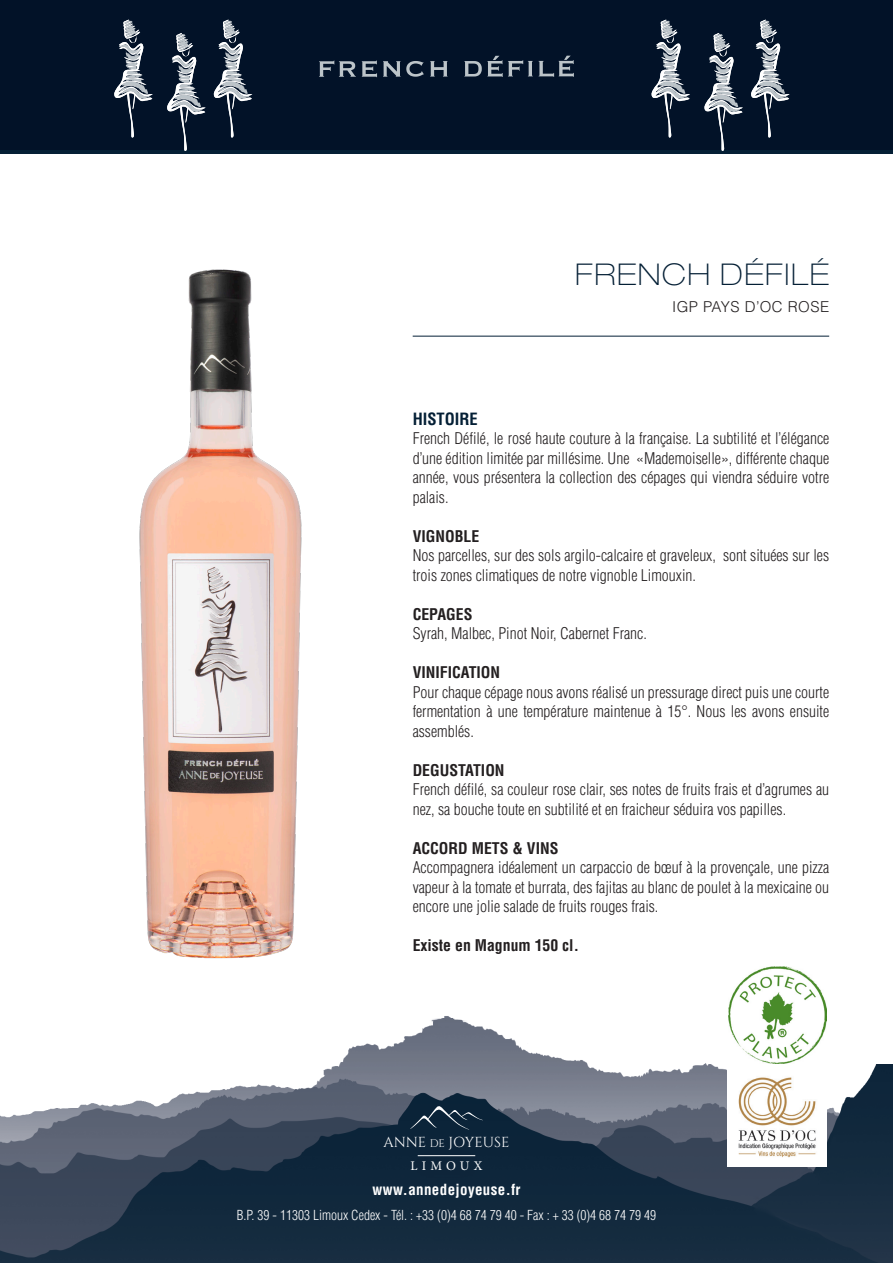
<style>
.page{position:relative;width:893px;height:1263px;background:#fff}
.page>*{position:absolute;margin:0;border:0;box-sizing:border-box;transform-origin:0 0}
.Nom_du_vin{font:100 expanded 30px "Helvetica Neue LT Std";letter-spacing:.05em;color:#041f35}
.Rubriques_Butinière{font:700 condensed 16.5px "Helvetica LT Std";color:#041f35}
.body_rubriques{font:300 condensed 15.75px/19.5px "Helvetica LT Std";color:#231f20;text-align:justify}
.body_rubriques-2{font:700 condensed 15.75px "Helvetica LT Std";color:#231f20}
.t1{font:700 condensed 15px "Helvetica LT Std";letter-spacing:.025em;color:#fff}
.Appellation{font:300 15px "Helvetica LT Std";letter-spacing:.03em;color:#231f20}
.t2{font:14.4px "Cinzel";color:#fff}
.t3{font:300 condensed 13.5px "Helvetica LT Std";color:#fff}
.t4{font:13.2px "Minion Pro";letter-spacing:.31em;color:#fff}
.s1{font-size:11.1px}
</style>
<div class="page">
<div style="left:0;top:0;width:893px;height:153px;background:linear-gradient(to right,#041f35,#041f35)"></div>
<img style="left:0;top:1005px;width:893px;height:258px">
<svg style="left:410px;top:1106px;width:73px;height:23px;background:#20374a"></svg>
<div style="left:407px;top:1146px;width:79px;height:36px;background:#0d2439"></div>
<hr style="left:418px;top:1155px;width:57px;height:1px;background:#fff">
<img style="left:728px;top:966px;width:98px;height:98px">
<hr style="left:413px;top:336px;width:416px;height:1px;background:#041f35">
<img style="left:728px;top:1067px;width:98px;height:99px">
<img style="left:139px;top:269px;width:320px;height:690px">
<div style="left:0;top:0;width:893px;height:149px;background:#021228"></div>
<svg style="left:704px;top:33px;width:39px;height:118px"></svg>
<svg style="left:651px;top:20px;width:39px;height:118px"></svg>
<svg style="left:751px;top:20px;width:39px;height:118px"></svg>
<svg style="left:167px;top:33px;width:39px;height:118px"></svg>
<svg style="left:114px;top:20px;width:39px;height:118px"></svg>
<svg style="left:213px;top:20px;width:39px;height:118px"></svg>
<svg style="left:319px;top:61px;width:37px;height:16px"></svg>
<svg style="left:362px;top:60px;width:15px;height:17px"></svg>
<svg style="left:383px;top:61px;width:41px;height:16px"></svg>
<svg style="left:430px;top:61px;width:17px;height:16px"></svg>
<svg style="left:464px;top:56px;width:69px;height:21px"></svg>
<svg style="left:539px;top:56px;width:35px;height:21px"></svg>
<p class="Nom_du_vin" style="left:575px;top:257px;width:256px">FRENCH DÉFILÉ</p>
<p class="Appellation" style="left:672px;top:297px;width:159px">IGP PAYS D’OC ROSE</p>
<p class="Rubriques_Butinière" style="left:413px;top:408px;width:67px">HISTOIRE</p>
<p class="body_rubriques" style="left:413px;top:428px;width:418px">French Défilé, le rosé haute couture à la française. La subtilité et l’élégance d’une édition limitée par millésime. Une «Mademoiselle», différente chaque année, vous présentera la collection des cépages qui viendra séduire votre palais.</p>
<p class="body_rubriques-2" style="left:413px;top:526px;width:68px">VIGNOBLE</p>
<p class="body_rubriques" style="left:413px;top:545px;width:418px">Nos parcelles, sur des sols argilo-calcaire et graveleux, sont situées sur les trois zones climatiques de notre vignoble Limouxin.</p>
<p class="body_rubriques-2" style="left:413px;top:604px;width:61px">CEPAGES</p>
<p class="body_rubriques" style="left:413px;top:623px;width:236px">Syrah, Malbec, Pinot Noir, Cabernet Franc.</p>
<p class="body_rubriques-2" style="left:413px;top:662px;width:89px">VINIFICATION</p>
<p class="body_rubriques" style="left:413px;top:682px;width:418px">Pour chaque cépage nous avons réalisé un pressurage direct puis une courte fermentation à une température maintenue à 15°. Nous les avons ensuite assemblés.</p>
<p class="body_rubriques-2" style="left:413px;top:760px;width:93px">DEGUSTATION</p>
<p class="body_rubriques" style="left:413px;top:779px;width:418px">French défilé, sa couleur rose clair, ses notes de fruits frais et d’agrumes au nez, sa bouche toute en subtilité et en fraicheur séduira vos papilles.</p>
<p class="body_rubriques-2" style="left:413px;top:838px;width:147px">ACCORD METS &amp; VINS</p>
<p class="body_rubriques" style="left:413px;top:857px;width:418px">Accompagnera idéalement un carpaccio de bœuf à la provençale, une pizza vapeur à la tomate et burrata, des fajitas au blanc de poulet à la mexicaine ou encore une jolie salade de fruits rouges frais.</p>
<p class="body_rubriques-2" style="left:413px;top:935px;width:168px">Existe en Magnum 150 cl.</p>
<p class="t2" style="left:384px;top:1134px;width:127px">ANNE <span class="s1">DE</span> JOYEUSE</p>
<p class="t4" style="left:410px;top:1158px;width:73px">LIMOUX</p>
<p class="t1" style="left:372px;top:1180px;width:150px">www.annedejoyeuse.fr</p>
<p class="t3" style="left:237px;top:1207px;width:421px">B.P. 39 - 11303 Limoux Cedex - Tél. : +33 (0)4 68 74 79 40 - Fax : + 33 (0)4 68 74 79 49</p>
</div>
